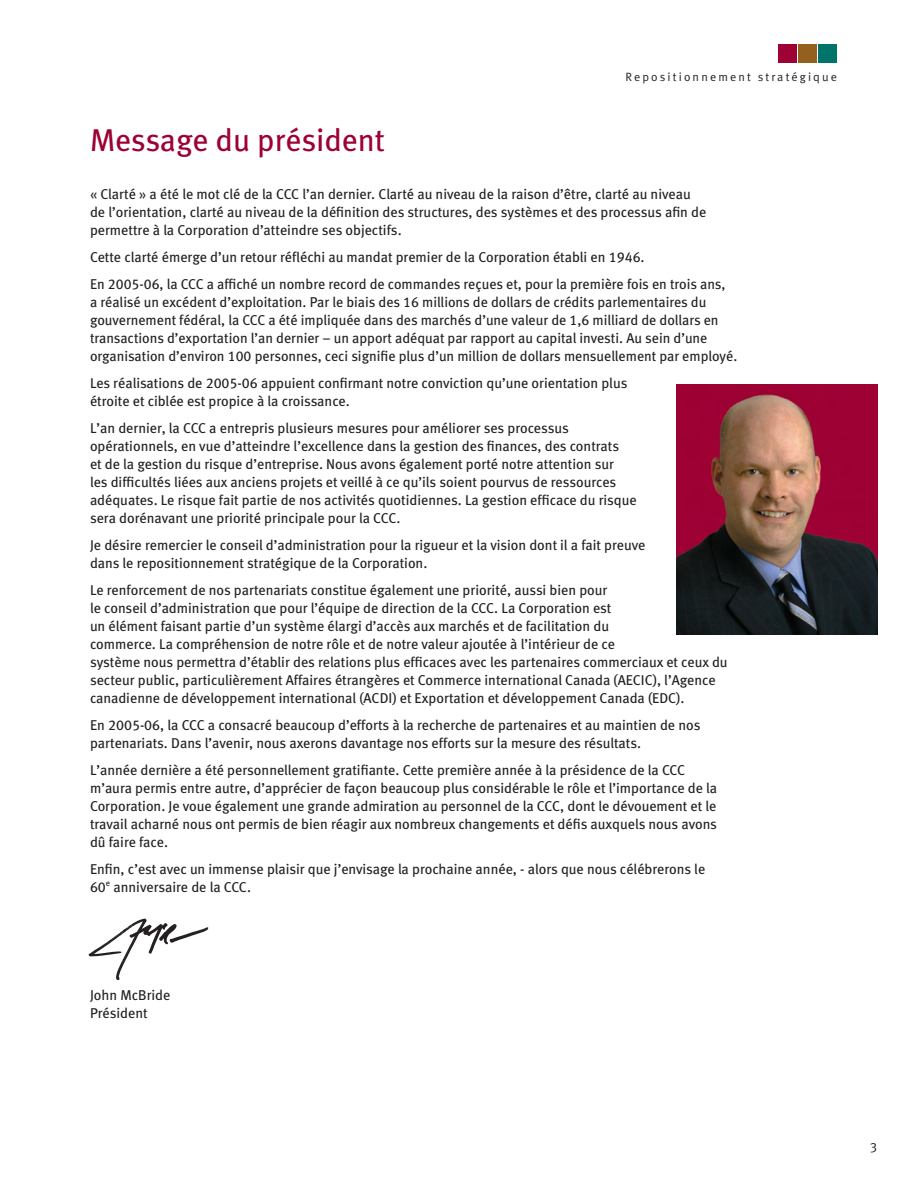
<style>
.page{position:relative;width:918px;height:1188px;background:#fff}
.page>*{position:absolute;margin:0;border:0;box-sizing:border-box;transform-origin:0 0}
.t1{font:31.5px "Meta Book LF";color:#9e0134}
.t2{font:14.25px/18px "Meta Book LF";color:#231f20}
.t3{font:12px "Meta Normal LF";letter-spacing:.18em;color:#231f20}
</style>
<div class="page">
<div style="left:819px;top:45px;width:18px;height:18px;background:#00736a"></div>
<div style="left:799px;top:45px;width:18px;height:18px;background:#94601e"></div>
<div style="left:779px;top:45px;width:18px;height:18px;background:#9e0134"></div>
<img style="left:676px;top:384px;width:201px;height:251px">
<img style="left:88px;top:918px;width:121px;height:63px">
<p class="t3" style="left:626px;top:69px;width:213px">Repositionnement stratégique</p>
<h1 class="t1" style="left:90px;top:121px;width:296px">Message du président</h1>
<p class="t2" style="left:90px;top:185px;width:618px">« Clarté » a été le mot clé de la CCC l’an dernier. Clarté au niveau de la raison d’être, clarté au niveau de l’orientation, clarté au niveau de la définition des structures, des systèmes et des processus afin de permettre à la Corporation d’atteindre ses objectifs.</p>
<p class="t2" style="left:90px;top:243px;width:637px;line-height:27px">Cette clarté émerge d’un retour réfléchi au mandat premier de la Corporation établi en 1946.<br>En 2005-06, la CCC a affiché un nombre record de commandes reçues et, pour la première fois en trois ans,</p>
<p class="t2" style="left:90px;top:293px;width:649px">a réalisé un excédent d’exploitation. Par le biais des 16 millions de dollars de crédits parlementaires du gouvernement fédéral, la CCC a été impliquée dans des marchés d’une valeur de 1,6 milliard de dollars en transactions d’exportation l’an dernier – un apport adéquat par rapport au capital investi. Au sein d’une organisation d’environ 100 personnes, ceci signifie plus d’un million de dollars mensuellement par employé.</p>
<p class="t2" style="left:90px;top:374px;width:539px">Les réalisations de 2005-06 appuient confirmant notre conviction qu’une orientation plus étroite et ciblée est propice à la croissance.</p>
<p class="t2" style="left:90px;top:419px;width:548px">L’an dernier, la CCC a entrepris plusieurs mesures pour améliorer ses processus opérationnels, en vue d’atteindre l’excellence dans la gestion des finances, des contrats<br>et de la gestion du risque d’entreprise. Nous avons également porté notre attention sur<br>les difficultés liées aux anciens projets et veillé à ce qu’ils soient pourvus de ressources adéquates. Le risque fait partie de nos activités quotidiennes. La gestion efficace du risque sera dorénavant une priorité principale pour la CCC.</p>
<p class="t2" style="left:90px;top:536px;width:557px">Je désire remercier le conseil d’administration pour la rigueur et la vision dont il a fait preuve dans le repositionnement stratégique de la Corporation.</p>
<p class="t2" style="left:90px;top:581px;width:639px">Le renforcement de nos partenariats constitue également une priorité, aussi bien pour<br>le conseil d’administration que pour l’équipe de direction de la CCC. La Corporation est<br>un élément faisant partie d’un système élargi d’accès aux marchés et de facilitation du<br>commerce. La compréhension de notre rôle et de notre valeur ajoutée à l’intérieur de ce<br>système nous permettra d’établir des relations plus efficaces avec les partenaires commerciaux et ceux du secteur public, particulièrement Affaires étrangères et Commerce international Canada (AECIC), l’Agence canadienne de développement international (ACDI) et Exportation et développement Canada (EDC).</p>
<p class="t2" style="left:90px;top:716px;width:612px">En 2005-06, la CCC a consacré beaucoup d’efforts à la recherche de partenaires et au maintien de nos partenariats. Dans l’avenir, nous axerons davantage nos efforts sur la mesure des résultats.</p>
<p class="t2" style="left:90px;top:761px;width:629px">L’année dernière a été personnellement gratifiante. Cette première année à la présidence de la CCC m’aura permis entre autre, d’apprécier de façon beaucoup plus considérable le rôle et l’importance de la Corporation. Je voue également une grande admiration au personnel de la CCC, dont le dévouement et le travail acharné nous ont permis de bien réagir aux nombreux changements et défis auxquels nous avons dû faire face.</p>
<p class="t2" style="left:90px;top:860px;width:617px">Enfin, c’est avec un immense plaisir que j’envisage la prochaine année, - alors que nous célébrerons le<br>60<sup>e</sup> anniversaire de la CCC.</p>
<p class="t2" style="left:90px;top:986px;width:82px">John McBride<br>Président</p>
</div>
